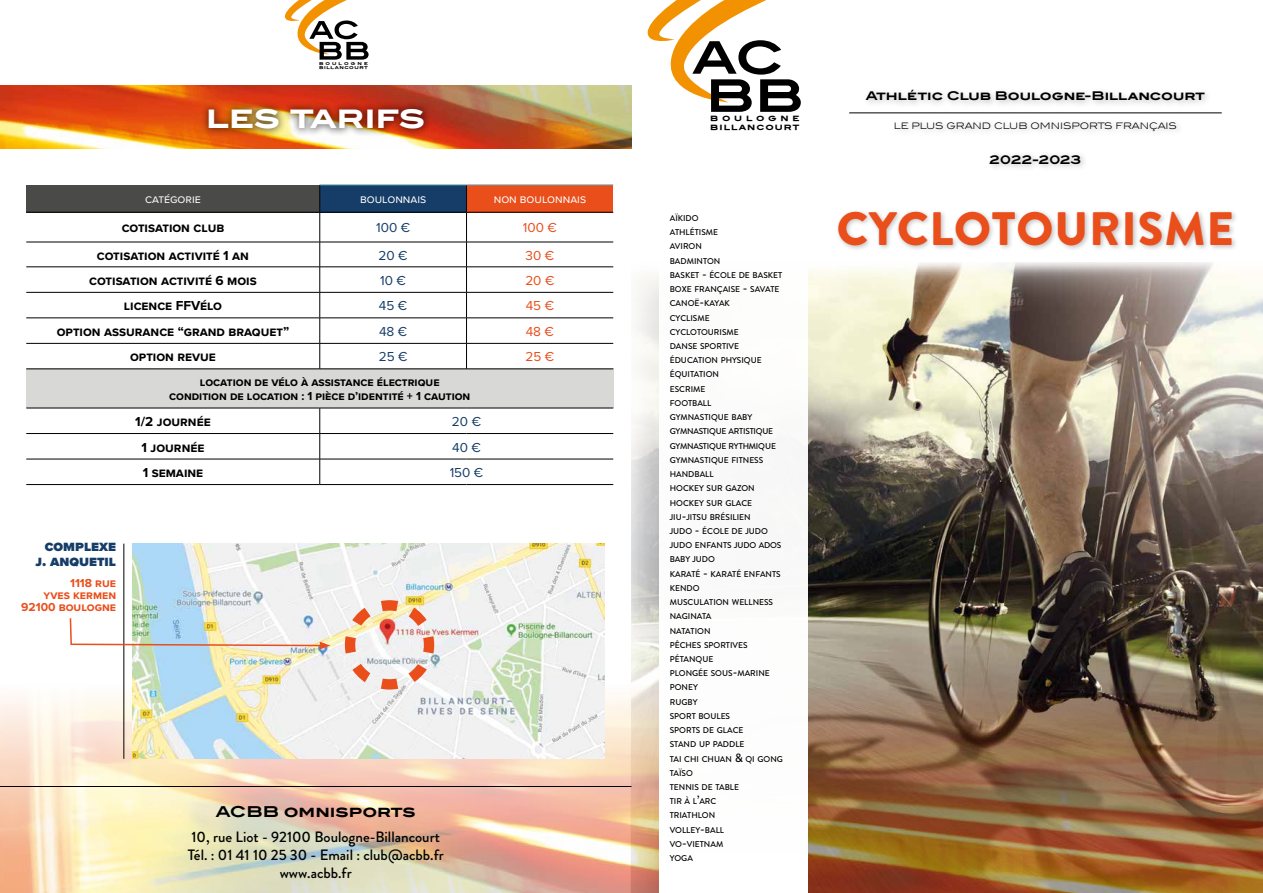
<style>
.page{position:relative;width:1263px;height:893px;background:#fff}
.page>*{position:absolute;margin:0;border:0;box-sizing:border-box;transform-origin:0 0}
.t1{font:900 46.8px "Brandon Grotesque";letter-spacing:.02em;color:#e94e1b}
.t2{font:700 30px "Blair ITC Std";letter-spacing:-.01em;color:#fff}
.t3{font:500 15px/18px "Brandon Grotesque";color:#000;text-align:center}
.t4{font:900 15px/15px "Proxima Nova";color:#153d68;text-align:right}
.t5{font:700 15px "Blair ITC Std";color:#000}
.t6{font:700 13.5px "Proxima Nova";color:#000}
.t7{font:13.5px "Proxima Nova";color:#153d68}
.t8{font:13.5px "Proxima Nova";color:#e94e1b}
.t9{font:700 12px/14.4px "Proxima Nova";color:#000;text-align:center}
.t10{font:700 12px "Blair ITC Std";color:#000}
.t11{font:12px "Proxima Nova";color:#fff}
.t12{font:700 12px/12px "Proxima Nova";color:#e94e1b;text-align:right}
.t13{font:700 12px "Blair ITC Std";letter-spacing:-.03em;color:#000}
.t14{font:300 10.5px "Blair ITC Std";color:#000}
.t15{font:8.55px/8.2px "Blair ITCTT Bold";letter-spacing:.12em;color:#000}
.t16{font:500 8.4px/14.2px "Brandon Grotesque";color:#000}
.t17{font:4.65px/4.5px "Blair ITCTT Bold";letter-spacing:.12em;color:#000}
.s1{font-size:12px}
</style>
<div class="page">
<svg style="left:648px;top:0;width:153px;height:112px"></svg>
<div style="left:863px;top:87px;width:349px;height:21px;background:#000;opacity:.25"></div>
<div style="left:891px;top:118px;width:293px;height:20px;background:#fafafa"></div>
<hr style="left:849px;top:113px;width:373px;height:1px;background:#000">
<img style="left:631px;top:263px;width:632px;height:330px">
<img style="left:0;top:593px;width:1263px;height:300px">
<img style="left:0;top:85px;width:631px;height:64px">
<div style="left:200px;top:100px;width:232px;height:38px;background:#000;opacity:.5"></div>
<div style="left:986px;top:151px;width:102px;height:21px;background:#000;opacity:.25"></div>
<hr style="left:0;top:786px;width:631px;height:1px;background:#000">
<div style="left:659px;top:193px;width:149px;height:700px;background:#fff"></div>
<svg style="left:285px;top:0;width:84px;height:60px"></svg>
<div style="left:836px;top:209px;width:402px;height:44px;background:#000;opacity:.25"></div>
<img style="left:132px;top:544px;width:472px;height:215px">
<hr style="left:124px;top:544px;width:1px;height:215px;background:#000">
<img style="left:339px;top:595px;width:101px;height:100px">
<img style="left:69px;top:617px;width:261px;height:32px">
<div style="left:26px;top:185px;width:294px;height:27px;background:#4a4a49"></div>
<div style="left:320px;top:185px;width:146px;height:27px;background:#153d68"></div>
<div style="left:466px;top:185px;width:147px;height:27px;background:#e94e1b"></div>
<div style="left:26px;top:369px;width:587px;height:39px;background:#d8d8d7"></div>
<svg style="left:319px;top:185px;width:1px;height:27px"></svg>
<svg style="left:466px;top:186px;width:1px;height:26px"></svg>
<hr style="left:26px;top:212px;width:294px;height:1px;background:#000">
<hr style="left:320px;top:212px;width:146px;height:1px;background:#000">
<hr style="left:319px;top:212px;width:1px;height:30px;background:#000">
<hr style="left:466px;top:212px;width:147px;height:1px;background:#000">
<hr style="left:466px;top:212px;width:1px;height:30px;background:#000">
<hr style="left:26px;top:242px;width:294px;height:1px;background:#000">
<hr style="left:320px;top:242px;width:146px;height:1px;background:#000">
<hr style="left:466px;top:242px;width:147px;height:1px;background:#000">
<hr style="left:26px;top:267px;width:294px;height:1px;background:#000">
<hr style="left:320px;top:267px;width:146px;height:1px;background:#000">
<hr style="left:466px;top:267px;width:147px;height:1px;background:#000">
<hr style="left:26px;top:292px;width:294px;height:1px;background:#000">
<hr style="left:320px;top:292px;width:146px;height:1px;background:#000">
<hr style="left:466px;top:292px;width:147px;height:1px;background:#000">
<hr style="left:26px;top:318px;width:294px;height:1px;background:#000">
<hr style="left:320px;top:318px;width:146px;height:1px;background:#000">
<hr style="left:466px;top:318px;width:147px;height:1px;background:#000">
<hr style="left:26px;top:343px;width:294px;height:1px;background:#000">
<hr style="left:320px;top:343px;width:146px;height:1px;background:#000">
<svg style="left:319px;top:242px;width:1px;height:127px"></svg>
<hr style="left:466px;top:343px;width:147px;height:1px;background:#000">
<svg style="left:466px;top:242px;width:1px;height:127px"></svg>
<hr style="left:26px;top:369px;width:294px;height:1px;background:#000">
<hr style="left:320px;top:369px;width:146px;height:1px;background:#000">
<hr style="left:466px;top:369px;width:147px;height:1px;background:#000">
<hr style="left:26px;top:408px;width:294px;height:1px;background:#000">
<hr style="left:320px;top:408px;width:146px;height:1px;background:#000">
<hr style="left:466px;top:408px;width:147px;height:1px;background:#000">
<hr style="left:26px;top:433px;width:294px;height:1px;background:#000">
<hr style="left:320px;top:433px;width:146px;height:1px;background:#000">
<hr style="left:466px;top:433px;width:147px;height:1px;background:#000">
<hr style="left:26px;top:459px;width:294px;height:1px;background:#000">
<hr style="left:320px;top:459px;width:146px;height:1px;background:#000">
<svg style="left:319px;top:408px;width:1px;height:76px"></svg>
<hr style="left:466px;top:459px;width:147px;height:1px;background:#000">
<hr style="left:26px;top:484px;width:294px;height:1px;background:#000">
<hr style="left:320px;top:484px;width:146px;height:1px;background:#000">
<hr style="left:466px;top:484px;width:147px;height:1px;background:#000">
<hr style="left:320px;top:185px;width:146px;height:1px;background:#70a4b7">
<hr style="left:466px;top:185px;width:147px;height:1px;background:#70a4b7">
<p class="t17" style="left:319px;top:61px;width:50px">BOULOGNE<br>BILLANCOURT</p>
<h2 class="t2" style="left:206px;top:99px;width:221px">les tarifs</h2>
<h3 class="t11" style="left:145px;top:190px;width:57px">catégorie</h3>
<h3 class="t11" style="left:360px;top:190px;width:68px">boulonnais</h3>
<h3 class="t11" style="left:494px;top:190px;width:94px">non boulonnais</h3>
<h3 class="t6" style="left:122px;top:218px;width:104px">cotisation club</h3>
<h3 class="t7" style="left:376px;top:218px;width:35px">100 €</h3>
<h3 class="t8" style="left:523px;top:218px;width:35px">100 €</h3>
<h3 class="t6" style="left:97px;top:245px;width:154px">cotisation activité 1 an</h3>
<h3 class="t7" style="left:379px;top:245px;width:31px">20 €</h3>
<h3 class="t8" style="left:526px;top:245px;width:30px">30 €</h3>
<h3 class="t6" style="left:89px;top:270px;width:169px">cotisation activité 6 mois</h3>
<h3 class="t7" style="left:380px;top:270px;width:27px">10 €</h3>
<h3 class="t8" style="left:525px;top:270px;width:31px">20 €</h3>
<h3 class="t6" style="left:124px;top:296px;width:100px">licence FFVélo</h3>
<h3 class="t7" style="left:379px;top:296px;width:30px">45 €</h3>
<h3 class="t8" style="left:526px;top:296px;width:30px">45 €</h3>
<h3 class="t6" style="left:57px;top:321px;width:234px">option assurance “grand braquet”</h3>
<h3 class="t7" style="left:379px;top:321px;width:30px">48 €</h3>
<h3 class="t8" style="left:526px;top:321px;width:30px">48 €</h3>
<h3 class="t6" style="left:130px;top:347px;width:87px">option revue</h3>
<h3 class="t7" style="left:379px;top:347px;width:30px">25 €</h3>
<h3 class="t8" style="left:525px;top:347px;width:30px">25 €</h3>
<h3 class="t9" style="left:169px;top:374px;width:303px">location de vélo à assistance électrique<br>condition de location : 1 pièce d’identité + 1 caution</h3>
<h3 class="t6" style="left:135px;top:412px;width:77px">1/2 journée</h3>
<h3 class="t7" style="left:452px;top:412px;width:31px">20 €</h3>
<h3 class="t6" style="left:142px;top:437px;width:64px">1 journée</h3>
<h3 class="t7" style="left:452px;top:437px;width:30px">40 €</h3>
<h3 class="t6" style="left:143px;top:463px;width:62px">1 semaine</h3>
<h3 class="t7" style="left:450px;top:463px;width:35px">150 €</h3>
<h3 class="t4" style="left:35px;top:538px;width:82px">complexe j. anquetil</h3>
<h3 class="t12" style="left:21px;top:576px;width:96px">1118 rue<br>yves kermen<br>92100 boulogne</h3>
<h3 class="t5" style="left:216px;top:802px;width:201px">ACBB omnisports</h3>
<h3 class="t3" style="left:188px;top:828px;width:258px">10, rue Liot - 92100 Boulogne-Billancourt<br>Tél. : 01 41 10 25 30 - Email : club@acbb.fr www.acbb.fr</h3>
<p class="t15" style="left:710px;top:114px;width:91px">BOULOGNE<br>BILLANCOURT</p>
<h3 class="t10" style="left:866px;top:88px;width:340px">Athlétic Club Boulogne-Billancourt</h3>
<p class="t14" style="left:894px;top:119px;width:285px">LE PLUS GRAND CLUB OMNISPORTS FRANÇAIS</p>
<h3 class="t13" style="left:989px;top:152px;width:93px">2022-2023</h3>
<p class="t16" style="left:670px;top:211px;width:115px">AÏKIDO<br>ATHLÉTISME<br>AVIRON<br>BADMINTON<br>BASKET <span class="s1">-</span> ÉCOLE DE BASKET<br>BOXE FRANÇAISE <span class="s1">-</span> SAVATE<br>CANOË<span class="s1">-</span>KAYAK<br>CYCLISME<br>CYCLOTOURISME<br>DANSE SPORTIVE<br>ÉDUCATION PHYSIQUE<br>ÉQUITATION<br>ESCRIME<br>FOOTBALL<br>GYMNASTIQUE BABY<br>GYMNASTIQUE ARTISTIQUE<br>GYMNASTIQUE RYTHMIQUE<br>GYMNASTIQUE FITNESS<br>HANDBALL<br>HOCKEY SUR GAZON<br>HOCKEY SUR GLACE<br>JIU<span class="s1">-</span>JITSU BRÉSILIEN<br>JUDO <span class="s1">-</span> ÉCOLE DE JUDO<br>JUDO ENFANTS JUDO ADOS<br>BABY JUDO<br>KARATÉ <span class="s1">-</span> KARATÉ ENFANTS<br>KENDO<br>MUSCULATION WELLNESS<br>NAGINATA<br>NATATION<br>PÊCHES SPORTIVES<br>PÉTANQUE<br>PLONGÉE SOUS<span class="s1">-</span>MARINE<br>PONEY<br>RUGBY<br>SPORT BOULES<br>SPORTS DE GLACE<br>STAND UP PADDLE<br>TAI CHI CHUAN <span class="s1">&amp;</span> QI GONG<br>TAÏSO<br>TENNIS DE TABLE<br>TIR À L<span class="s1">’</span>ARC<br>TRIATHLON<br>VOLLEY<span class="s1">-</span>BALL<br>VO<span class="s1">-</span>VIETNAM<br>YOGA</p>
<h1 class="t1" style="left:837px;top:196px;width:399px">CYCLOTOURISME</h1>
</div>
